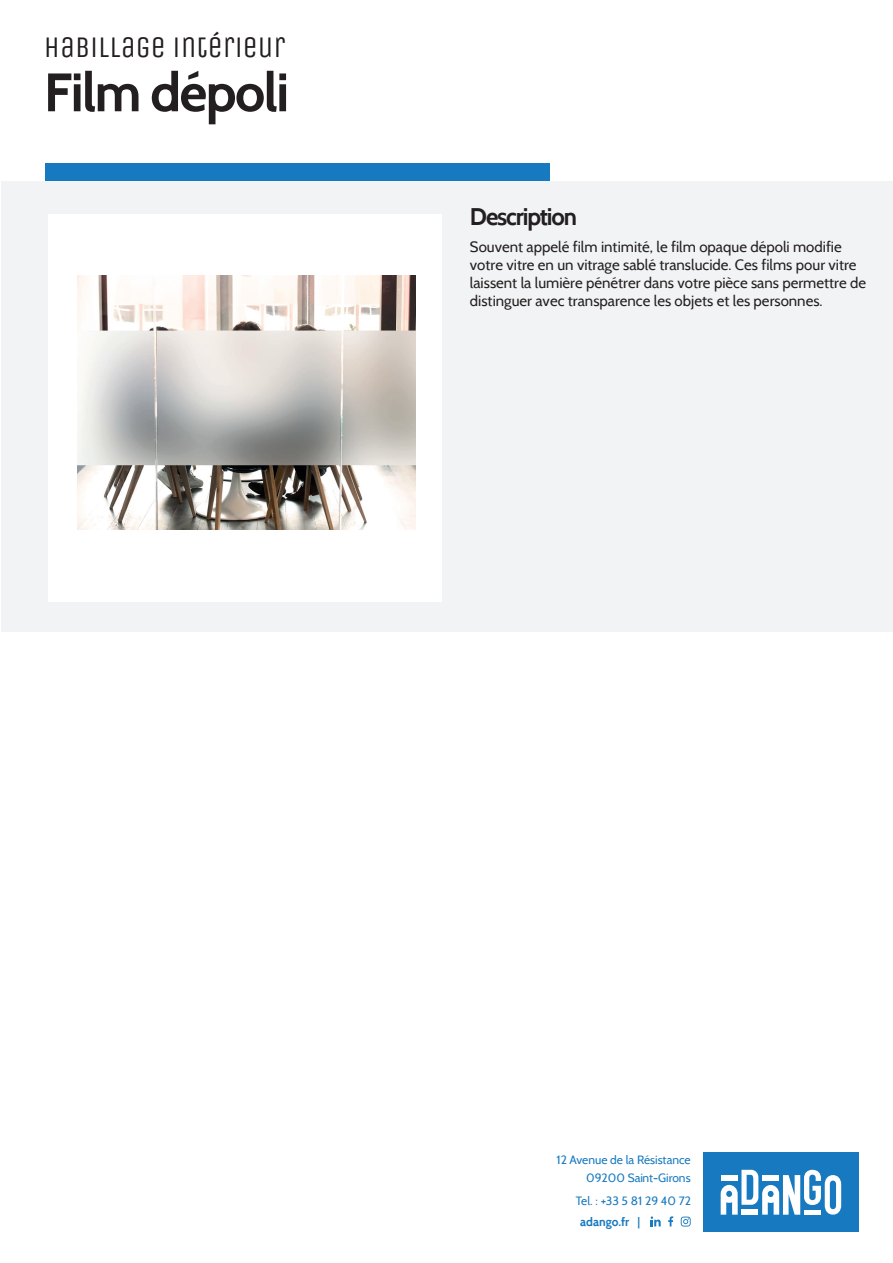
<style>
.page{position:relative;width:893px;height:1263px;background:#fff}
.page>*{position:absolute;margin:0;border:0;box-sizing:border-box;transform-origin:0 0}
.t1{font:700 54px "Cabin";letter-spacing:-.03em;color:#231f20}
.t2{font:30px "Unica One";color:#231f20}
.t3{font:700 24px "Cabin";letter-spacing:-.05em;color:#231f20}
.t4{font:15px/18px "Cabin";color:#231f20}
.t5{font:12px/18px "Cabin";color:#177ac0;text-align:right}
.t6{font:700 12px "Cabin";color:#1779bf}
</style>
<div class="page">
<div style="left:1px;top:181px;width:892px;height:450px;background:#f2f3f4"></div>
<div style="left:49px;top:214px;width:393px;height:388px;background:#fff"></div>
<div style="left:45px;top:163px;width:505px;height:18px;background:#1779bf"></div>
<div style="left:703px;top:1152px;width:155px;height:80px;background:#177ac0"></div>
<svg style="left:721px;top:1170px;width:120px;height:45px"></svg>
<div style="left:804px;top:1210px;width:17px;height:5px;background:#fff"></div>
<svg style="left:668px;top:1216px;width:5px;height:10px"></svg>
<svg style="left:681px;top:1216px;width:10px;height:10px"></svg>
<svg style="left:651px;top:1216px;width:10px;height:10px"></svg>
<img style="left:78px;top:276px;width:338px;height:253px">
<h2 class="t2" style="left:44px;top:29px;width:243px">HABILLAGE INTÉRIEUR</h2>
<h1 class="t1" style="left:44px;top:60px;width:247px">Film dépoli</h1>
<h3 class="t3" style="left:470px;top:202px;width:109px">Description</h3>
<p class="t4" style="left:470px;top:237px;width:398px">Souvent appelé film intimité, le film opaque dépoli modifie votre vitre en un vitrage sablé translucide. Ces films pour vitre laissent la lumière pénétrer dans votre pièce sans permettre de distinguer avec transparence les objets et les personnes.</p>
<p class="t5" style="left:557px;top:1151px;width:136px">12 Avenue de la Résistance<br>09200 Saint-Girons</p>
<p class="t5" style="left:576px;top:1191px;width:117px">Tel. : +33 5 81 29 40 72</p>
<p class="t6" style="left:580px;top:1215px;width:61px">adango.fr |</p>
</div>
